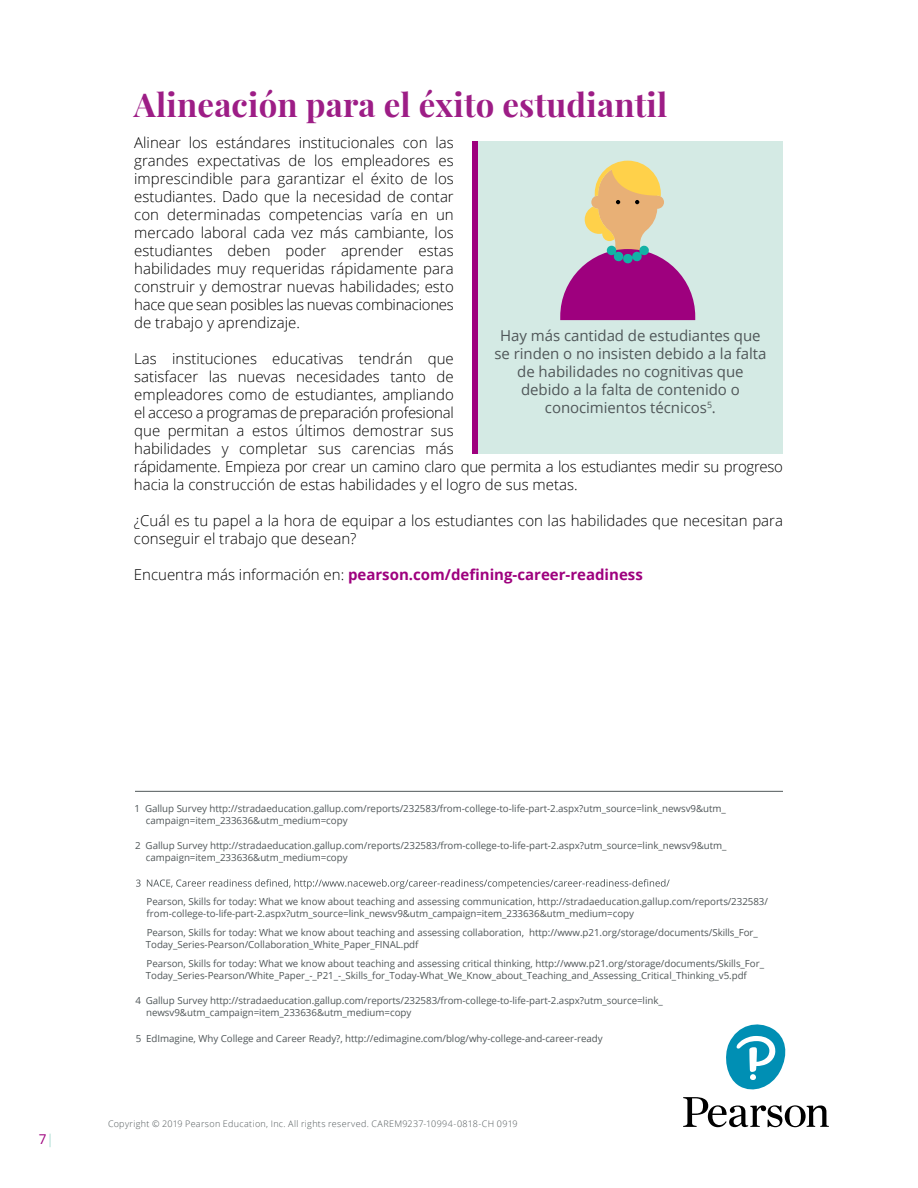
<style>
.page{position:relative;width:918px;height:1188px;background:#fff}
.page>*{position:absolute;margin:0;border:0;box-sizing:border-box;transform-origin:0 0}
.t1{font:700 33px "Playfair Display";letter-spacing:.005em;color:#9d1d86}
.t2{font:300 15px/18px "Open Sans";color:#000}
.t3{font:15px/18px "Open Sans";letter-spacing:-.005em;color:#505759;text-align:center}
.t4{font:700 15px "Open Sans";color:#9e007e}
.t5{font:13.5px "Open Sans";color:#9e007e}
.t6{font:9.75px/12px "Open Sans";letter-spacing:-.005em;color:#505759}
.t7{font:300 9px "Open Sans";letter-spacing:.035em;color:#505759}
.s1{font-weight:300;color:#000}
.s2{color:#b1ded6}
</style>
<div class="page">
<div style="left:472px;top:142px;width:311px;height:312px;background:#d4eae4"></div>
<div style="left:472px;top:142px;width:6px;height:312px;background:#9e007e"></div>
<svg style="left:136px;top:879px;width:534px;height:10px"></svg>
<hr style="left:135px;top:791px;width:648px;height:1px;background:#505759">
<svg style="left:683px;top:1024px;width:146px;height:103px"></svg>
<svg style="left:560px;top:161px;width:135px;height:159px"></svg>
<h1 class="t1" style="left:134px;top:84px;width:535px">Alineación para el éxito estudiantil</h1>
<p class="t2" style="left:134px;top:133px;width:321px;text-align:justify">Alinear los estándares institucionales con las grandes expectativas de los empleadores es imprescindible para garantizar el éxito de los estudiantes. Dado que la necesidad de contar con determinadas competencias varía en un mercado laboral cada vez más cambiante, los estudiantes deben poder aprender estas habilidades muy requeridas rápidamente para construir y demostrar nuevas habilidades; esto hace que sean posibles las nuevas combinaciones de trabajo y aprendizaje.</p>
<p class="t2" style="left:134px;top:349px;width:651px">Las instituciones educativas tendrán que<br>satisfacer las nuevas necesidades tanto de<br>empleadores como de estudiantes, ampliando<br>el acceso a programas de preparación profesional<br>que permitan a estos últimos demostrar sus<br>habilidades y completar sus carencias más<br>rápidamente. Empieza por crear un camino claro que permita a los estudiantes medir su progreso hacia la construcción de estas habilidades y el logro de sus metas.</p>
<h2 class="t2" style="left:134px;top:511px;width:651px">¿Cuál es tu papel a la hora de equipar a los estudiantes con las habilidades que necesitan para conseguir el trabajo que desean?</h2>
<h2 class="t4" style="left:134px;top:564px;width:510px"><span class="s1">Encuentra más información en:</span> pearson.com/defining-career-readiness</h2>
<h2 class="t3" style="left:495px;top:326px;width:273px">Hay más cantidad de estudiantes que se rinden o no insisten debido a la falta de habilidades no cognitivas que debido a la falta de contenido o conocimientos técnicos<sup>5</sup>.</h2>
<h3 class="t5" style="left:39px;top:1130px;width:17px">7<span class="s2">|</span></h3>
<p class="t6" style="left:146px;top:802px;width:581px;text-indent:-11px">1 Gallup Survey http://stradaeducation.gallup.com/reports/232583/from-college-to-life-part-2.aspx?utm_source=link_newsv9&amp;utm_ campaign=item_233636&amp;utm_medium=copy</p>
<p class="t6" style="left:146px;top:839px;width:582px;text-indent:-11px">2 Gallup Survey http://stradaeducation.gallup.com/reports/232583/from-college-to-life-part-2.aspx?utm_source=link_newsv9&amp;utm_ campaign=item_233636&amp;utm_medium=copy</p>
<p class="t6" style="left:147px;top:896px;width:623px">Pearson, Skills for today: What we know about teaching and assessing communication, http://stradaeducation.gallup.com/reports/232583/ from-college-to-life-part-2.aspx?utm_source=link_newsv9&amp;utm_campaign=item_233636&amp;utm_medium=copy</p>
<p class="t6" style="left:146px;top:926px;width:613px">Pearson, Skills for today: What we know about teaching and assessing collaboration, http://www.p21.org/storage/documents/Skills_For_<br>Today_Series-Pearson/Collaboration_White_Paper_FINAL.pdf</p>
<p class="t6" style="left:146px;top:957px;width:620px">Pearson, Skills for today: What we know about teaching and assessing critical thinking, http://www.p21.org/storage/documents/Skills_For_<br>Today_Series-Pearson/White_Paper_-_P21_-_Skills_for_Today-What_We_Know_about_Teaching_and_Assessing_Critical_Thinking_v5.pdf</p>
<p class="t6" style="left:146px;top:995px;width:518px;text-indent:-11px">4 Gallup Survey http://stradaeducation.gallup.com/reports/232583/from-college-to-life-part-2.aspx?utm_source=link_ newsv9&amp;utm_campaign=item_233636&amp;utm_medium=copy</p>
<p class="t6" style="left:136px;top:1032px;width:468px">5 EdImagine, Why College and Career Ready?, http://edimagine.com/blog/why-college-and-career-ready</p>
<p class="t7" style="left:108px;top:1118px;width:411px">Copyright © 2019 Pearson Education, Inc. All rights reserved. CAREM9237-10994-0818-CH 0919</p>
</div>
